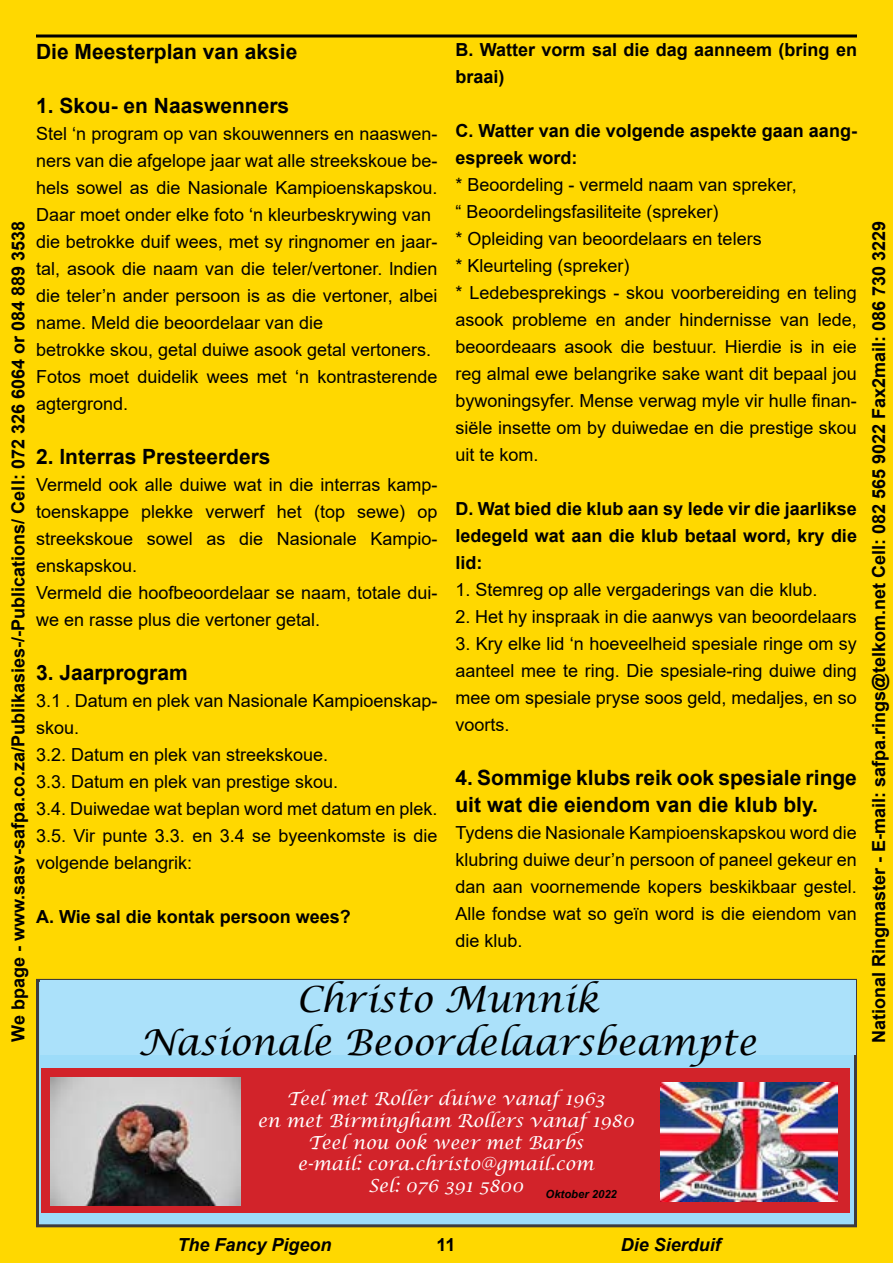
<style>
.page{position:relative;width:893px;height:1263px;background:#ffd800}
.page>*{position:absolute;margin:0;border:0;box-sizing:border-box;transform-origin:0 0}
.t1{font:italic 36px/43.2px "Lucida Calligraphy";color:#000;text-align:center}
.t2{font:700 21px/27px "Arial";color:#000}
.t3{font:18px/27px "Arial";color:#000}
.t4{font:700 18px/27px "Arial";color:#000}
.t5{font:italic 18px/21.6px "Lucida Calligraphy";color:#fff;text-align:center}
.t6{font:italic 700 18px "Arial";color:#000}
.t7{font:italic 700 11.25px "Arial";color:#000}
</style>
<div class="page">
<hr style="left:36px;top:35px;width:821px;height:3px;background:#000">
<div style="left:36px;top:979px;width:821px;height:248px;background:#9ddcf9;border:3px solid #3d3c3e"></div>
<div style="left:42px;top:1069px;width:808px;height:144px;background:#d2232a"></div>
<div style="left:40px;top:981px;width:815px;height:74px;background:#abe1fa"></div>
<img style="left:51px;top:1078px;width:189px;height:127px">
<img style="left:661px;top:1082px;width:176px;height:119px">
<p class="t4" style="left:455px;top:37px;width:403px">B. Watter vorm sal die dag aanneem (bring en braai)</p>
<p class="t4" style="left:455px;top:118px;width:403px">C. Watter van die volgende aspekte gaan aang&shy;espreek word:</p>
<p class="t3" style="left:455px;top:171px;width:403px">* Beoordeling - vermeld naam van spreker,<br>“ Beoordelingsfasiliteite (spreker)<br>* Opleiding van beoordelaars en telers<br>* Kleurteling (spreker)<br>* Ledebesprekings - skou voorbereiding en teling asook probleme en ander hindernisse van lede, beoordeaars asook die bestuur. Hierdie is in eie reg almal ewe belangrike sake want dit bepaal jou bywoningsyfer. Mense verwag myle vir hulle finan&shy;siële insette om by duiwedae en die prestige skou uit te kom.</p>
<p class="t2" style="left:36px;top:38px;width:263px">Die Meesterplan van aksie</p>
<p class="t2" style="left:36px;top:92px;width:255px">1. Skou- en Naaswenners</p>
<p class="t3" style="left:36px;top:120px;width:403px">Stel ‘n program op van skouwenners en naaswen&shy;ners van die afgelope jaar wat alle streekskoue be&shy;hels sowel as die Nasionale Kampioenskapskou.<br>Daar moet onder elke foto ‘n kleurbeskrywing van die betrokke duif wees, met sy ringnomer en jaar&shy;tal, asook die naam van die teler/vertoner. lndien die teler’n ander persoon is as die vertoner, albei name. Meld die beoordelaar van die<br>betrokke skou, getal duiwe asook getal vertoners.<br>Fotos moet duidelik wees met ‘n kontrasterende agtergrond.</p>
<p class="t2" style="left:36px;top:443px;width:236px">2. lnterras Presteerders</p>
<p class="t3" style="left:36px;top:471px;width:403px">Vermeld ook alle duiwe wat in die interras kamp&shy;toenskappe plekke verwerf het (top sewe) op streekskoue sowel as die Nasionale Kampio&shy;enskapskou.<br>Vermeld die hoofbeoordelaar se naam, totale dui&shy;we en rasse plus die vertoner getal.</p>
<p class="t2" style="left:36px;top:659px;width:153px">3. Jaarprogram</p>
<p class="t3" style="left:36px;top:687px;width:403px">3.1 . Datum en plek van Nasionale Kampioenskap&shy;skou.<br>3.2. Datum en plek van streekskoue.<br>3.3. Datum en plek van prestige skou.<br>3.4. Duiwedae wat beplan word met datum en plek.<br>3.5. Vir punte 3.3. en 3.4 se byeenkomste is die volgende belangrik:</p>
<p class="t4" style="left:36px;top:903px;width:316px">A. Wie sal die kontak persoon wees?</p>
<p class="t4" style="left:5px;top:1042px;width:822px;rotate:-90deg">We bpage - www.sasv-safpa.co.za/Publikasies-/-Publications/ Cell: 072 326 6064 or 084 889 3538</p>
<p class="t4" style="left:865px;top:1043px;width:823px;rotate:-90deg">National Ringmaster - E-mail: safpa.rings@telkom.net Cell: 082 565 9022 Fax2mail: 086 730 3229</p>
<p class="t4" style="left:455px;top:496px;width:403px;text-align:justify">D. Wat bied die klub aan sy lede vir die jaarlikse ledegeld wat aan die klub betaal word, kry die lid:</p>
<p class="t3" style="left:455px;top:576px;width:364px">1. Stemreg op alle vergaderings van die klub.</p>
<p class="t3" style="left:455px;top:603px;width:403px">2. Het hy inspraak in die aanwys van beoordelaars</p>
<p class="t3" style="left:455px;top:630px;width:403px;text-align:justify">3. Kry elke lid ‘n hoeveelheid spesiale ringe om sy aanteel mee te ring. Die spesiale-ring duiwe ding mee om spesiale pryse soos geld, medaljes, en so voorts.</p>
<p class="t2" style="left:455px;top:765px;width:403px">4. Sommige klubs reik ook spesiale ringe uit wat die eiendom van die klub bly.</p>
<p class="t3" style="left:455px;top:819px;width:403px;text-align:justify">Tydens die Nasionale Kampioenskapskou word die klubring duiwe deur’n persoon of paneel gekeur en dan aan voornemende kopers beskikbaar gestel.<br>Alle fondse wat so geïn word is die eiendom van die klub.</p>
<h1 class="t1" style="left:139px;top:978px;width:620px">Christo Munnik<br>Nasionale Beoordelaarsbeampte</h1>
<p class="t5" style="left:258px;top:1089px;width:378px">Teel met Roller duiwe vanaf 1963<br>en met Birmingham Rollers vanaf 1980<br>Teel nou ook weer met Barbs<br>e-mail: cora.christo@gmail.com<br>Sel: 076 391 5800</p>
<p class="t7" style="left:546px;top:1187px;width:73px">Oktober 2022</p>
<p class="t6" style="left:177px;top:1232px;width:156px">The Fancy Pigeon</p>
<p class="t4" style="left:437px;top:1231px;width:21px">11</p>
<p class="t6" style="left:621px;top:1232px;width:102px">Die Sierduif</p>
</div>
